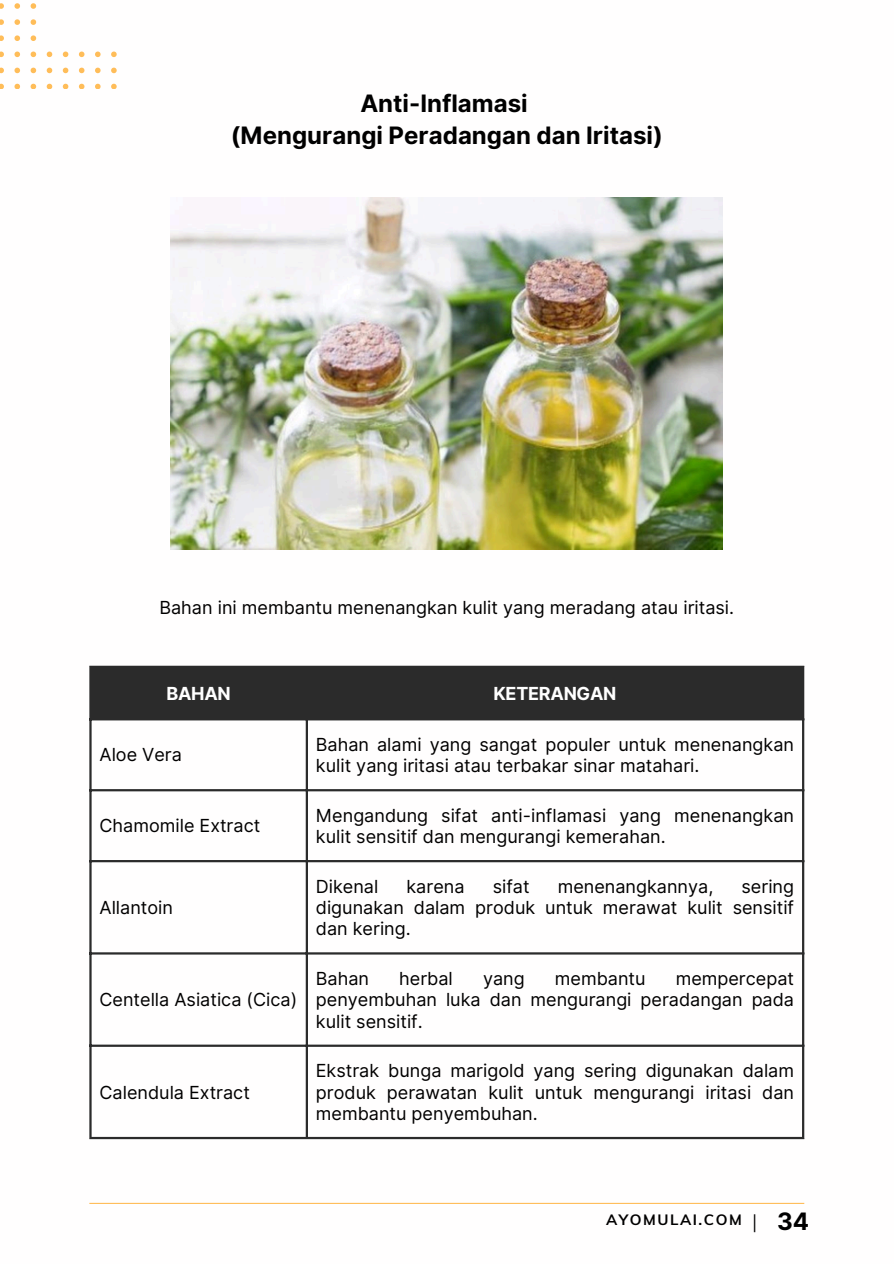
<style>
.page{position:relative;width:894px;height:1264px;background:#fff}
.page>*{position:absolute;margin:0;border:0;box-sizing:border-box;transform-origin:0 0}
.t1{font:700 24px/32.7px "Inter";color:#000;text-align:center}
.t2{font:18px/21.3px "Inter";color:#000;text-align:justify}
.t3{font:700 18px "Inter";letter-spacing:-.015em;color:#fff}
.t4{font:700 15px "Muli";letter-spacing:.105em;color:#000}
.s1{font-family:"Open Sans";font-weight:400;font-size:17.85px}
</style>
<div class="page">
<img style="left:171px;top:197px;width:551px;height:352px">
<div style="left:92px;top:668px;width:709px;height:50px;background:#2b2b2b"></div>
<hr style="left:89px;top:668px;width:3px;height:468px;background:#2b2b2b">
<hr style="left:305px;top:668px;width:3px;height:468px;background:#2b2b2b">
<hr style="left:801px;top:668px;width:3px;height:468px;background:#2b2b2b">
<hr style="left:89px;top:665px;width:715px;height:3px;background:#2b2b2b">
<hr style="left:89px;top:718px;width:715px;height:2px;background:#2b2b2b">
<hr style="left:89px;top:789px;width:715px;height:2px;background:#2b2b2b">
<hr style="left:89px;top:860px;width:715px;height:2px;background:#2b2b2b">
<hr style="left:89px;top:952px;width:715px;height:2px;background:#2b2b2b">
<hr style="left:89px;top:1044px;width:715px;height:2px;background:#2b2b2b">
<hr style="left:89px;top:1136px;width:715px;height:3px;background:#2b2b2b">
<hr style="left:89px;top:1202px;width:715px;height:1px;background:#ffbd59">
<svg style="left:0;top:3px;width:4px;height:6px"></svg>
<svg style="left:14px;top:3px;width:6px;height:6px"></svg>
<svg style="left:31px;top:3px;width:5px;height:6px"></svg>
<svg style="left:0;top:19px;width:4px;height:6px"></svg>
<svg style="left:14px;top:19px;width:6px;height:6px"></svg>
<svg style="left:31px;top:19px;width:5px;height:6px"></svg>
<svg style="left:0;top:35px;width:4px;height:6px"></svg>
<svg style="left:14px;top:35px;width:6px;height:6px"></svg>
<svg style="left:31px;top:35px;width:5px;height:6px"></svg>
<svg style="left:0;top:52px;width:4px;height:5px"></svg>
<svg style="left:14px;top:52px;width:6px;height:5px"></svg>
<svg style="left:31px;top:52px;width:5px;height:5px"></svg>
<svg style="left:47px;top:52px;width:5px;height:5px"></svg>
<svg style="left:63px;top:52px;width:5px;height:5px"></svg>
<svg style="left:79px;top:52px;width:5px;height:5px"></svg>
<svg style="left:95px;top:52px;width:5px;height:5px"></svg>
<svg style="left:111px;top:52px;width:6px;height:5px"></svg>
<svg style="left:0;top:68px;width:4px;height:5px"></svg>
<svg style="left:14px;top:68px;width:6px;height:5px"></svg>
<svg style="left:31px;top:68px;width:5px;height:5px"></svg>
<svg style="left:47px;top:68px;width:5px;height:5px"></svg>
<svg style="left:63px;top:68px;width:5px;height:5px"></svg>
<svg style="left:79px;top:68px;width:5px;height:5px"></svg>
<svg style="left:95px;top:68px;width:5px;height:5px"></svg>
<svg style="left:111px;top:68px;width:6px;height:5px"></svg>
<svg style="left:0;top:84px;width:4px;height:5px"></svg>
<svg style="left:14px;top:84px;width:6px;height:5px"></svg>
<svg style="left:31px;top:84px;width:5px;height:5px"></svg>
<svg style="left:47px;top:84px;width:5px;height:5px"></svg>
<svg style="left:63px;top:84px;width:5px;height:5px"></svg>
<svg style="left:79px;top:84px;width:5px;height:5px"></svg>
<svg style="left:95px;top:84px;width:5px;height:5px"></svg>
<svg style="left:111px;top:84px;width:6px;height:5px"></svg>
<h1 class="t1" style="left:231px;top:87px;width:433px">Anti-Inflamasi<br>(Mengurangi Peradangan dan Iritasi)</h1>
<p class="t2" style="left:159px;top:596px;width:576px">Bahan ini membantu menenangkan kulit yang meradang atau iritasi.</p>
<h2 class="t3" style="left:166px;top:682px;width:66px">BAHAN</h2>
<p class="t3" style="left:493px;top:682px;width:124px">KETERANGAN</p>
<p class="t2" style="left:99px;top:743px;width:84px">Aloe Vera</p>
<p class="t2" style="left:316px;top:733px;width:479px">Bahan alami yang sangat populer untuk menenangkan kulit yang iritasi atau terbakar sinar matahari.</p>
<p class="t2" style="left:99px;top:814px;width:162px">Chamomile Extract</p>
<p class="t2" style="left:316px;top:804px;width:479px">Mengandung sifat anti-inflamasi yang menenangkan kulit sensitif dan mengurangi kemerahan.</p>
<p class="t2" style="left:99px;top:896px;width:75px">Allantoin</p>
<p class="t2" style="left:99px;top:989px;width:199px">Centella Asiatica (Cica)</p>
<p class="t2" style="left:99px;top:1081px;width:152px">Calendula Extract</p>
<p class="t2" style="left:316px;top:875px;width:64px">Dikenal</p>
<p class="t2" style="left:406px;top:875px;width:59px">karena</p>
<p class="t2" style="left:492px;top:875px;width:38px">sifat</p>
<p class="t2" style="left:557px;top:875px;width:157px">menenangkannya,</p>
<p class="t2" style="left:316px;top:875px;width:479px;text-indent:425px">sering digunakan dalam produk untuk merawat kulit sensitif dan kering.</p>
<p class="t2" style="left:316px;top:967px;width:55px">Bahan</p>
<p class="t2" style="left:399px;top:967px;width:55px">herbal</p>
<p class="t2" style="left:483px;top:967px;width:43px">yang</p>
<p class="t2" style="left:554px;top:967px;width:92px">membantu</p>
<p class="t2" style="left:316px;top:967px;width:479px;text-indent:360px">mempercepat penyembuhan luka dan mengurangi peradangan pada kulit sensitif.</p>
<p class="t2" style="left:316px;top:1060px;width:479px">Ekstrak bunga marigold yang sering digunakan dalam produk perawatan kulit untuk mengurangi iritasi dan membantu penyembuhan.</p>
<p class="t4" style="left:606px;top:1210px;width:137px">AYOMULAI.COM</p>
<p class="t1" style="left:749px;top:1205px;width:61px"><span class="s1">|</span> 34</p>
</div>
